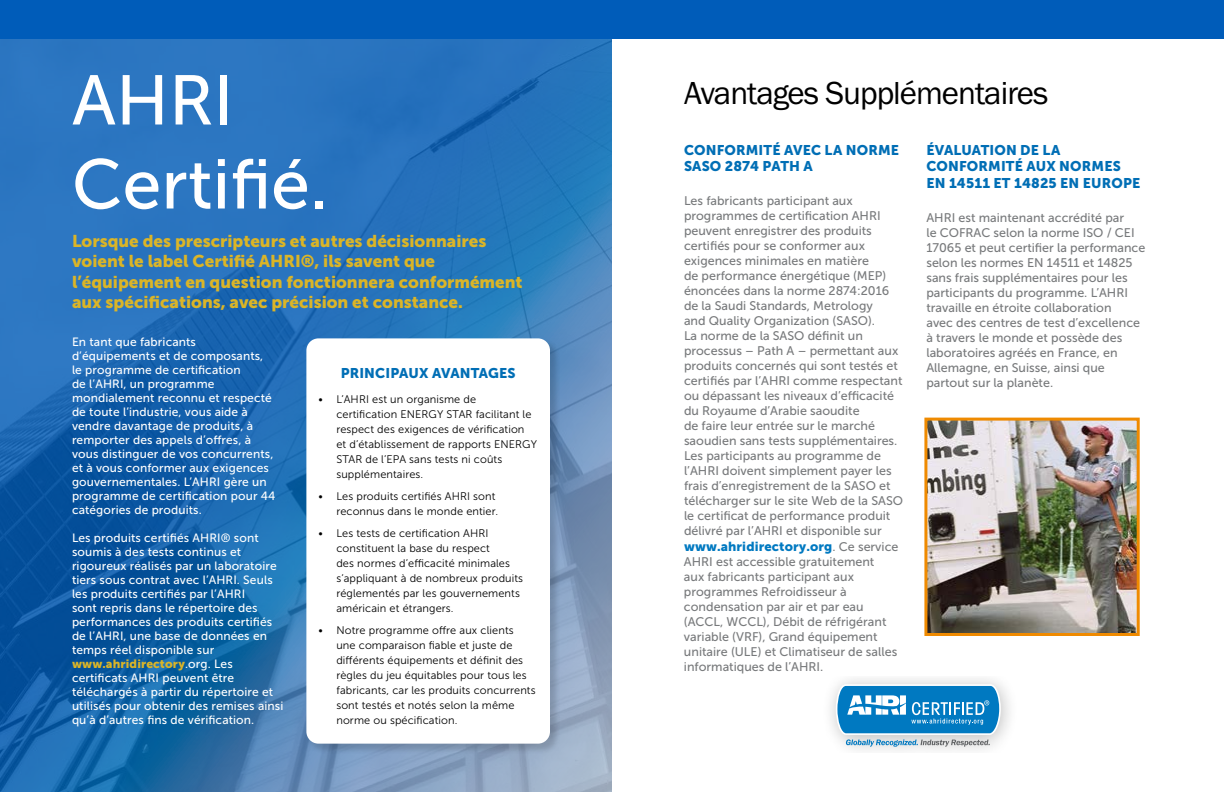
<style>
.page{position:relative;width:1224px;height:792px;background:#fff}
.page>*{position:absolute;margin:0;border:0;box-sizing:border-box;transform-origin:0 0}
.t1{font:70px/84px "Museo Sans 500";color:#fff}
.t2{font:33px "Franklin Gothic URW Boo";letter-spacing:-.03em;color:#000}
.t3{font:17px/20.4px "Museo Sans 900";color:#dbb527}
.t4{font:14px/16.8px "Museo Sans 900";letter-spacing:.01em;color:#006eb5}
.t5{font:13px "Museo Sans 900";letter-spacing:.01em;color:#0079c1}
.t6{font:12.5px/15px "Museo Sans 500";color:#787a7c}
.t7{font:12px/14px "Museo Sans 500";letter-spacing:.01em;color:#fff}
.t8{font:12px "Museo Sans 900";letter-spacing:.01em;color:#dbb527}
.t9{font:11px/15px "Museo Sans 300";letter-spacing:.01em;color:#000}
.s1{font-family:"Museo Sans 500";color:#fff}
.s2{font-family:"Museo Sans 500";font-size:12.5px;color:#787a7c}
</style>
<div class="page">
<svg style="left:0;top:39px;width:612px;height:753px;background:#2a71b5"></svg>
<div style="left:821px;top:676px;width:199px;height:77px;background:#f7f7f7"></div>
<svg style="left:835px;top:683px;width:166px;height:64px"></svg>
<div style="left:0;top:0;width:1224px;height:39px;background:#005cb9"></div>
<div style="left:306px;top:338px;width:254px;height:416px;background:#000;opacity:.16"></div>
<div style="left:306px;top:338px;width:244px;height:406px;background:#fff;border-radius:12px"></div>
<img style="left:928px;top:422px;width:208px;height:210px">
<div style="left:924px;top:418px;width:216px;height:218px;border:3px solid #ef8a00"></div>
<h1 class="t1" style="left:72px;top:59px;width:257px">AHRI<br>Certifié.</h1>
<h3 class="t3" style="left:72px;top:231px;width:452px">Lorsque des prescripteurs et autres décisionnaires voient le label Certifié AHRI®, ils savent que l’équipement en question fonctionnera conformément aux spécifications, avec précision et constance.</h3>
<p class="t7" style="left:72px;top:335px;width:205px">En tant que fabricants d’équipements et de composants, le programme de certification<br>de l’AHRI, un programme mondialement reconnu et respecté de toute l’industrie, vous aide à vendre davantage de produits, à remporter des appels d’offres, à vous distinguer de vos concurrents, et à vous conformer aux exigences gouvernementales. L’AHRI gère un programme de certification pour 44 catégories de produits.</p>
<p class="t7" style="left:72px;top:531px;width:206px">Les produits certifiés AHRI® sont soumis à des tests continus et rigoureux réalisés par un laboratoire tiers sous contrat avec l’AHRI. Seuls les produits certifiés par l’AHRI<br>sont repris dans le répertoire des performances des produits certifiés de l’AHRI, une base de données en temps réel disponible sur</p>
<p class="t8" style="left:72px;top:657px;width:162px">www.ahridirectory<span class="s1">.org. Les</span></p>
<p class="t7" style="left:72px;top:671px;width:213px">certificats AHRI peuvent être téléchargés à partir du répertoire et utilisés pour obtenir des remises ainsi qu’à d’autres fins de vérification.</p>
<p class="t4" style="left:341px;top:365px;width:177px">PRINCIPAUX AVANTAGES</p>
<p class="t9" style="left:336px;top:392px;width:202px;text-indent:-18px">• L’AHRI est un organisme de certification ENERGY STAR facilitant le respect des exigences de vérification et d’établissement de rapports ENERGY<br>STAR de l’EPA sans tests ni coûts supplémentaires.</p>
<p class="t9" style="left:318px;top:489px;width:181px;text-align:right">• Les produits certifiés AHRI sont reconnus dans le monde entier.</p>
<p class="t9" style="left:336px;top:526px;width:188px;text-indent:-18px">• Les tests de certification AHRI constituent la base du respect<br>des normes d’efficacité minimales s’appliquant à de nombreux produits réglementés par les gouvernements américain et étrangers.</p>
<p class="t9" style="left:336px;top:623px;width:201px;text-indent:-18px">• Notre programme offre aux clients une comparaison fiable et juste de différents équipements et définit des règles du jeu équitables pour tous les fabricants, car les produits concurrents sont testés et notés selon la même norme ou spécification.</p>
<h2 class="t2" style="left:684px;top:72px;width:366px">Avantages Supplémentaires</h2>
<p class="t4" style="left:684px;top:141px;width:217px">CONFORMITÉ AVEC LA NORME<br>SASO 2874 PATH A</p>
<p class="t6" style="left:684px;top:193px;width:221px">Les fabricants participant aux programmes de certification AHRI peuvent enregistrer des produits certifiés pour se conformer aux exigences minimales en matière<br>de performance énergétique (MEP) énoncées dans la norme 2874:2016 de la Saudi Standards, Metrology<br>and Quality Organization (SASO).<br>La norme de la SASO définit un processus – Path A – permettant aux produits concernés qui sont testés et certifiés par l’AHRI comme respectant ou dépassant les niveaux d’efficacité du Royaume d’Arabie saoudite<br>de faire leur entrée sur le marché saoudien sans tests supplémentaires.<br>Les participants au programme de l’AHRI doivent simplement payer les frais d’enregistrement de la SASO et télécharger sur le site Web de la SASO le certificat de performance produit délivré par l’AHRI et disponible sur</p>
<p class="t5" style="left:684px;top:539px;width:216px">www.ahridirectory.org<span class="s2">. Ce service</span></p>
<p class="t6" style="left:684px;top:554px;width:215px">AHRI est accessible gratuitement aux fabricants participant aux programmes Refroidisseur à condensation par air et par eau (ACCL, WCCL), Débit de réfrigérant variable (VRF), Grand équipement unitaire (ULE) et Climatiseur de salles informatiques de l’AHRI.</p>
<p class="t4" style="left:926px;top:141px;width:215px">ÉVALUATION DE LA<br>CONFORMITÉ AUX NORMES<br>EN 14511 ET 14825 EN EUROPE</p>
<p class="t6" style="left:926px;top:210px;width:220px">AHRI est maintenant accrédité par<br>le COFRAC selon la norme ISO / CEI 17065 et peut certifier la performance selon les normes EN 14511 et 14825 sans frais supplémentaires pour les participants du programme. L’AHRI travaille en étroite collaboration<br>avec des centres de test d’excellence à travers le monde et possède des laboratoires agréés en France, en Allemagne, en Suisse, ainsi que partout sur la planète.</p>
</div>
